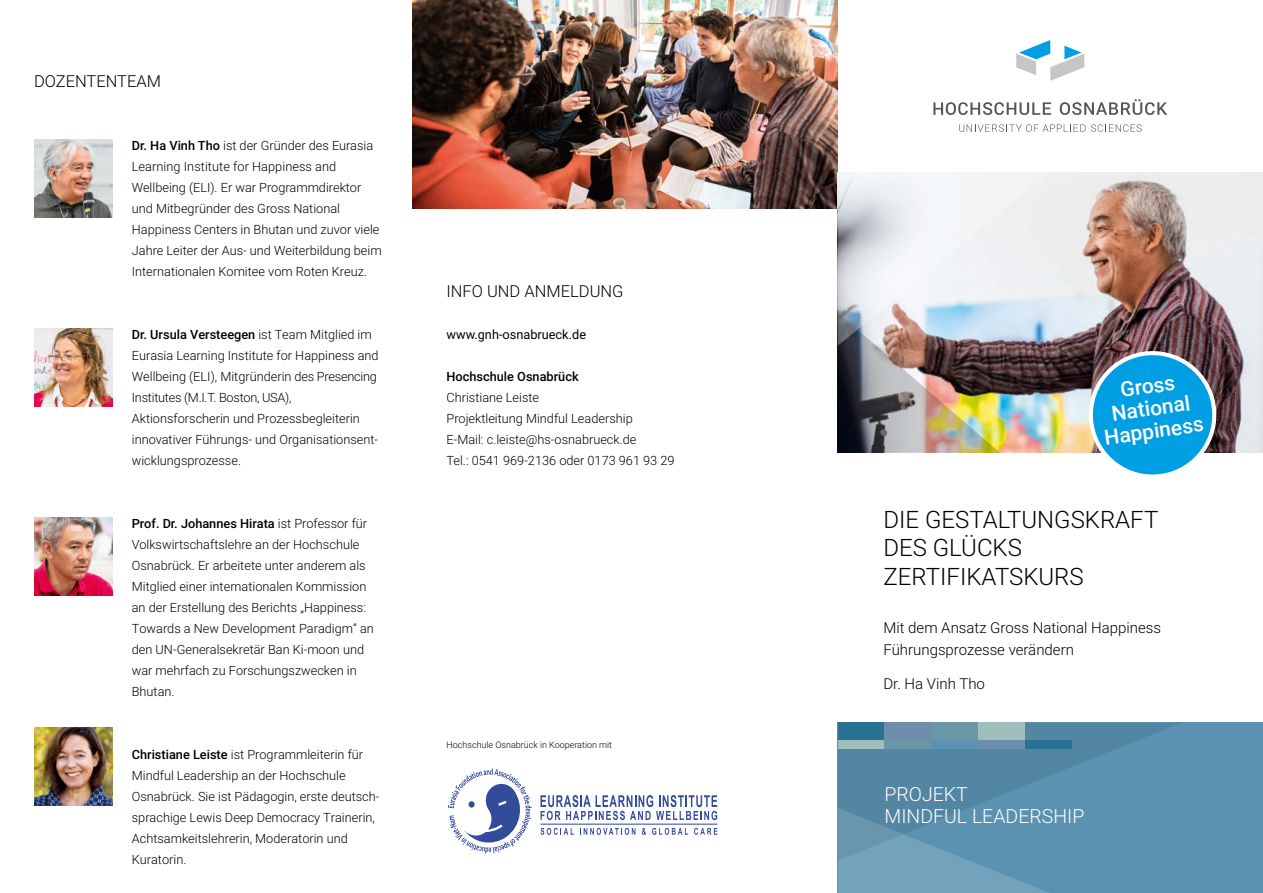
<style>
.page{position:relative;width:1263px;height:893px;background:#fff}
.page>*{position:absolute;margin:0;border:0;box-sizing:border-box;transform-origin:0 0}
._01_Head_H1___Titel{font:300 24px/28.5px "Roboto";color:#000}
._03_Störer___Titel{font:500 21px/22.5px "Roboto";color:#fff;text-align:center}
._01_Head_H1___Titel-2{font:300 19.5px/22.5px "Roboto";color:#fff}
.Head_H2___Innen{font:300 16.5px "Roboto";color:#000}
._02_Abschluss_Subhea{font:300 15px/22.5px "Roboto";color:#000}
.Copytext___Light{font:300 12.75px/21px "Roboto";color:#000}
.Adressezeile___Verli{font:12.75px "Roboto";color:#000}
.Adressezeile___Mediu{font:500 12.75px "Roboto";color:#000}
.Kleingedrucktes{font:300 9px "Roboto";color:#000}
.s1{font-weight:500}
</style>
<div class="page">
<div style="left:838px;top:723px;width:425px;height:170px;background:#5b92b1"></div>
<svg style="left:838px;top:860px;width:211px;height:33px"></svg>
<svg style="left:838px;top:723px;width:342px;height:137px"></svg>
<svg style="left:448px;top:768px;width:84px;height:86px"></svg>
<hr style="left:540px;top:824px;width:177px;height:1px;background:#334b9b">
<svg style="left:540px;top:795px;width:177px;height:25px"></svg>
<svg style="left:541px;top:828px;width:33px;height:7px"></svg>
<svg style="left:580px;top:828px;width:55px;height:7px"></svg>
<svg style="left:642px;top:828px;width:4px;height:7px"></svg>
<svg style="left:652px;top:828px;width:36px;height:7px"></svg>
<svg style="left:694px;top:828px;width:23px;height:7px"></svg>
<img style="left:34px;top:328px;width:78px;height:79px">
<img style="left:34px;top:517px;width:78px;height:79px">
<img style="left:34px;top:727px;width:78px;height:79px">
<img style="left:34px;top:140px;width:78px;height:78px">
<img style="left:412px;top:0;width:426px;height:208px">
<img style="left:1050px;top:172px;width:213px;height:281px">
<img style="left:838px;top:172px;width:212px;height:281px">
<svg style="left:933px;top:102px;width:118px;height:13px"></svg>
<svg style="left:1060px;top:99px;width:107px;height:16px"></svg>
<svg style="left:959px;top:124px;width:183px;height:8px"></svg>
<svg style="left:1016px;top:40px;width:68px;height:41px"></svg>
<div style="left:838px;top:723px;width:46px;height:17px;background:#2a7293"></div>
<div style="left:838px;top:740px;width:46px;height:8px;background:#9fbfbd"></div>
<div style="left:884px;top:723px;width:47px;height:17px;background:#6e8fac"></div>
<div style="left:884px;top:740px;width:47px;height:8px;background:#6a97a7"></div>
<div style="left:931px;top:723px;width:47px;height:17px;background:#6a97a7"></div>
<div style="left:931px;top:740px;width:47px;height:8px;background:#5b92b1"></div>
<div style="left:978px;top:723px;width:47px;height:17px;background:#9fbfbd"></div>
<div style="left:978px;top:740px;width:47px;height:8px;background:#6e8fac"></div>
<div style="left:1025px;top:740px;width:46px;height:8px;background:#2a7293"></div>
<svg style="left:1084px;top:347px;width:136px;height:128px;background:#3e9eca"></svg>
<p class="Head_H2___Innen" style="left:34px;top:69px;width:129px">DOZENTENTEAM</p>
<p class="Copytext___Light" style="left:132px;top:134px;width:251px"><span class="s1">Dr. Ha Vinh Tho</span> ist der Gründer des Eurasia Learning Institute for Happiness and Wellbeing (ELI). Er war Programmdirektor und Mitbegründer des Gross National Happiness Centers in Bhutan und zuvor viele Jahre Leiter der Aus- und Weiterbildung beim Internationalen Komitee vom Roten Kreuz.</p>
<p class="Copytext___Light" style="left:132px;top:323px;width:248px"><span class="s1">Dr. Ursula Versteegen</span> ist Team Mitglied im Eurasia Learning Institute for Happiness and Wellbeing (ELI), Mitgründerin des Presencing Institutes (M.I.T. Boston, USA), Aktionsforscherin und Prozessbegleiterin innovativer Führungs- und Organisationsent&shy;wicklungsprozesse.</p>
<p class="Copytext___Light" style="left:132px;top:512px;width:244px"><span class="s1">Prof. Dr. Johannes Hirata</span> ist Professor für Volkswirtschaftslehre an der Hochschule Osnabrück. Er arbeitete unter anderem als Mitglied einer internationalen Kommission an der Erstellung des Berichts „Happiness:<br>Towards a New Development Paradigm“ an den UN-General sekretär Ban Ki-moon und war mehrfach zu Forschungszwecken in Bhutan.</p>
<p class="Copytext___Light" style="left:132px;top:743px;width:249px"><span class="s1">Christiane Leiste</span> ist Programmleiterin für Mindful Leadership an der Hochschule Osnabrück. Sie ist Pädagogin, erste deutsch&shy;sprachige Lewis Deep Democracy Trainerin, Achtsamkeitslehrerin, Moderatorin und Kuratorin.</p>
<p class="Head_H2___Innen" style="left:446px;top:279px;width:178px">INFO UND ANMELDUNG</p>
<p class="Adressezeile___Verli" style="left:446px;top:325px;width:141px">www.gnh-osnabrueck.de</p>
<p class="Adressezeile___Mediu" style="left:446px;top:367px;width:134px">Hochschule Osnabrück</p>
<p class="Copytext___Light" style="left:446px;top:386px;width:94px">Christiane Leiste</p>
<p class="Copytext___Light" style="left:446px;top:407px;width:188px">Projektleitung Mindful Leadership</p>
<p class="Copytext___Light" style="left:446px;top:428px;width:191px">E-Mail: c.leiste@hs-osnabrueck.de</p>
<p class="Copytext___Light" style="left:446px;top:449px;width:230px">Tel.: 0541 969-2136 oder 0173 961 93 29</p>
<p class="Kleingedrucktes" style="left:446px;top:739px;width:167px">Hochschule Osnabrück in Kooperation mit</p>
<p class="_03_Störer___Titel" style="left:1096px;top:381px;width:101px;rotate:-8deg">Gross<br>National<br>Happiness</p>
<p class="_01_Head_H1___Titel" style="left:883px;top:504px;width:276px">DIE GESTALTUNGSKRAFT<br>DES GLÜCKS<br>ZERTIFIKATSKURS</p>
<p class="_02_Abschluss_Subhea" style="left:883px;top:616px;width:279px">Mit dem Ansatz Gross National Happiness<br>Führungsprozesse verändern</p>
<p class="_02_Abschluss_Subhea" style="left:883px;top:672px;width:103px">Dr. Ha Vinh Tho</p>
<p class="_01_Head_H1___Titel-2" style="left:884px;top:782px;width:201px">PROJEKT<br>MINDFUL LEADERSHIP</p>
</div>
